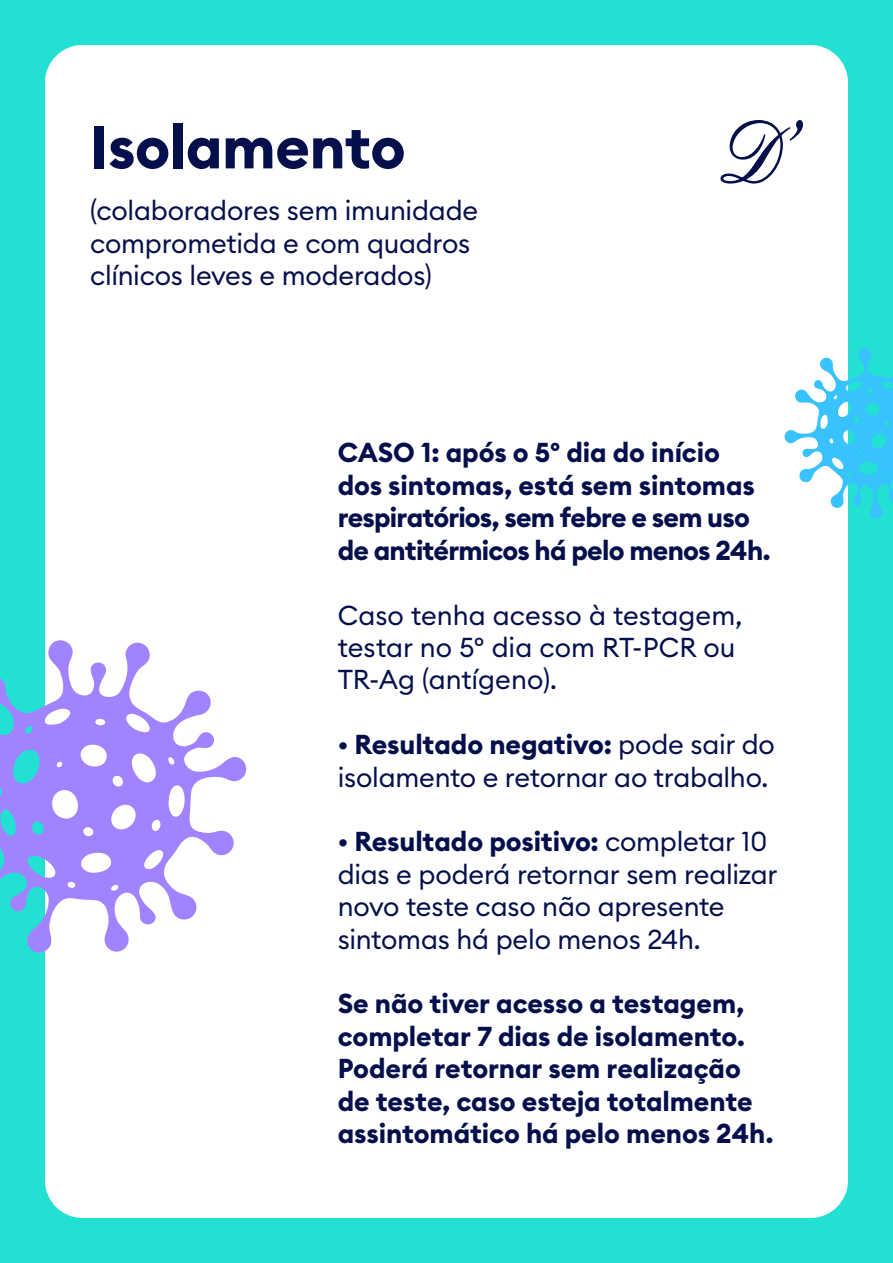
<style>
.page{position:relative;width:893px;height:1263px;background:#23e1d2}
.page>*{position:absolute;margin:0;border:0;box-sizing:border-box;transform-origin:0 0}
.t1{font:700 60px "Euclid Circular B";letter-spacing:-.01em;color:#050f4b}
.txt{font:27px/32.4px "Euclid Circular B";letter-spacing:-.01em;color:#050f4b}
.txt-2{font:700 27px/32.4px "Euclid Circular B";letter-spacing:-.005em;color:#050f4b}
.txt-3{font:700 27px/32.4px "Euclid Circular B";letter-spacing:-.025em;color:#050f4b}
.s1{font-weight:700}
</style>
<div class="page">
<div style="left:45px;top:45px;width:803px;height:1173px;background:#fff;border-radius:38px"></div>
<svg style="left:720px;top:120px;width:83px;height:64px"></svg>
<svg style="left:0;top:640px;width:247px;height:313px"></svg>
<svg style="left:784px;top:348px;width:109px;height:171px"></svg>
<h1 class="t1" style="left:90px;top:108px;width:317px">Isolamento</h1>
<p class="txt" style="left:90px;top:194px;width:390px">(colaboradores sem imunidade comprometida e com quadros clínicos leves e moderados)</p>
<p class="txt-3" style="left:338px;top:437px;width:434px">CASO 1: após o 5º dia do início dos sintomas, está sem sintomas respiratórios, sem febre e sem uso de antitérmicos há pelo menos 24h.</p>
<p class="txt" style="left:338px;top:598px;width:406px">Caso tenha acesso à testagem, testar no 5º dia com RT-PCR ou<br>TR-Ag (antígeno).</p>
<p class="txt" style="left:338px;top:728px;width:439px"><span class="s1">• Resultado negativo:</span> pode sair do isolamento e retornar ao trabalho.</p>
<p class="txt" style="left:338px;top:825px;width:441px"><span class="s1">• Resultado positivo:</span> completar 10 dias e poderá retornar sem realizar novo teste caso não apresente sintomas há pelo menos 24h.</p>
<p class="txt-2" style="left:338px;top:988px;width:437px">Se não tiver acesso a testagem, completar 7 dias de isolamento.<br>Poderá retornar sem realização de teste, caso esteja totalmente assintomático há pelo menos 24h.</p>
</div>
